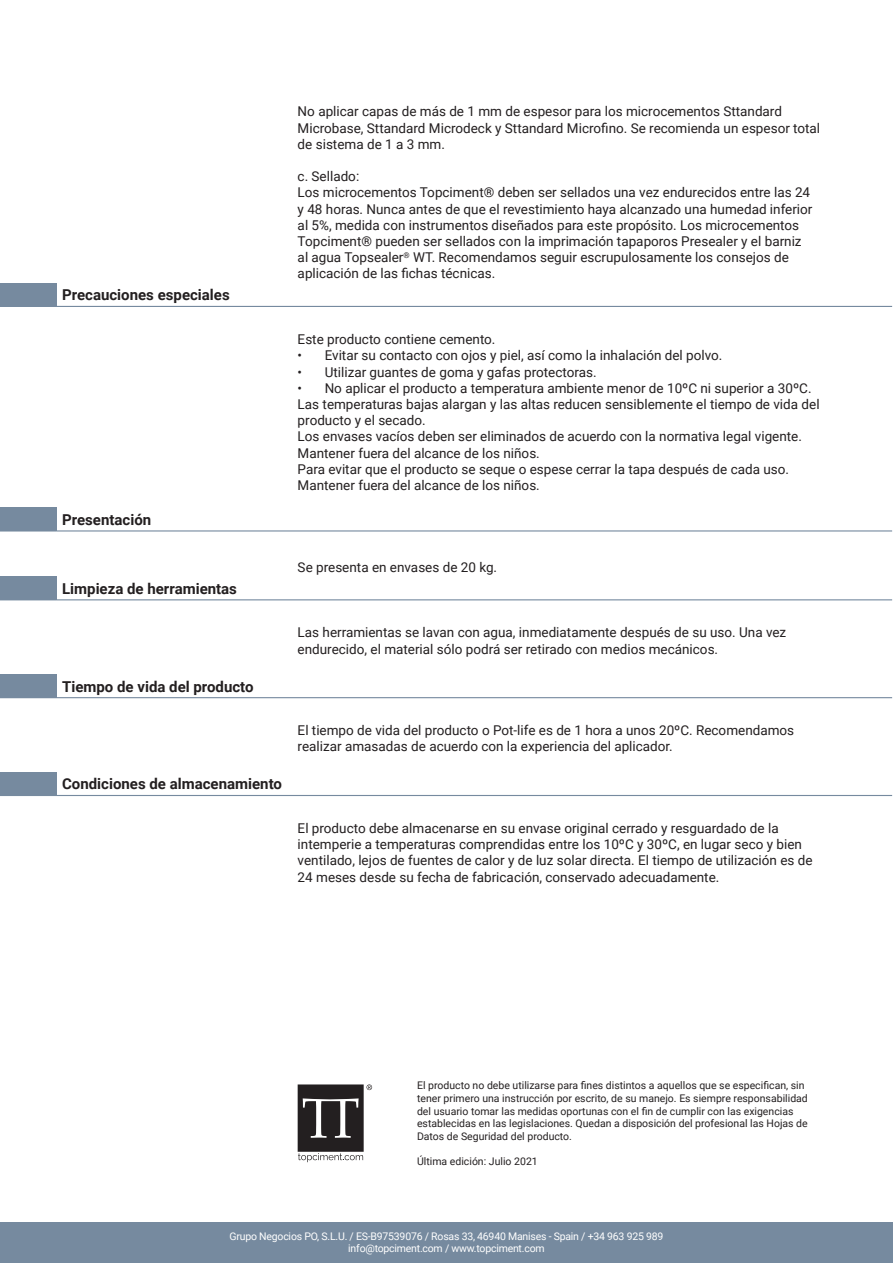
<style>
.page{position:relative;width:893px;height:1263px;background:#fff}
.page>*{position:absolute;margin:0;border:0;box-sizing:border-box;transform-origin:0 0}
.t1{font:700 15px "Roboto";color:#231f20}
.TEXTO_GROSO{font:13.5px/16.2px "Roboto";color:#231f20}
.t2{font:10.5px/12.6px "Roboto";color:#231f20}
.t3{font:10.5px/12px "Roboto";letter-spacing:-.02em;color:#fff;text-align:center}
</style>
<div class="page">
<div style="left:0;top:1222px;width:893px;height:41px;background:#768a9f"></div>
<div style="left:0;top:283px;width:56px;height:23px;background:#768a9f"></div>
<hr style="left:0;top:306px;width:56px;height:1px;background:#768a9f">
<hr style="left:56px;top:306px;width:836px;height:1px;background:#768a9f">
<div style="left:0;top:508px;width:56px;height:23px;background:#768a9f"></div>
<hr style="left:56px;top:530px;width:836px;height:1px;background:#768a9f">
<div style="left:0;top:577px;width:56px;height:23px;background:#768a9f"></div>
<hr style="left:56px;top:599px;width:836px;height:1px;background:#768a9f">
<div style="left:0;top:674px;width:56px;height:24px;background:#768a9f"></div>
<hr style="left:56px;top:697px;width:836px;height:1px;background:#768a9f">
<div style="left:0;top:772px;width:56px;height:23px;background:#768a9f"></div>
<hr style="left:0;top:795px;width:56px;height:1px;background:#768a9f">
<hr style="left:56px;top:795px;width:836px;height:1px;background:#768a9f">
<svg style="left:298px;top:1084px;width:74px;height:78px"></svg>
<h3 class="t1" style="left:62px;top:285px;width:169px">Precauciones especiales</h3>
<h3 class="t1" style="left:62px;top:509px;width:91px">Presentación</h3>
<h3 class="t1" style="left:62px;top:578px;width:176px">Limpieza de herramientas</h3>
<h3 class="t1" style="left:62px;top:676px;width:193px">Tiempo de vida del producto</h3>
<h3 class="t1" style="left:62px;top:774px;width:221px">Condiciones de almacenamiento</h3>
<p class="TEXTO_GROSO" style="left:298px;top:103px;width:524px">No aplicar capas de más de 1 mm de espesor para los microcementos Sttandard<br>Microbase, Sttandard Microdeck y Sttandard Microfino. Se recomienda un espesor total de sistema de 1 a 3 mm.</p>
<p class="TEXTO_GROSO" style="left:298px;top:168px;width:63px">c. Sellado:</p>
<p class="TEXTO_GROSO" style="left:298px;top:184px;width:516px">Los microcementos Topciment® deben ser sellados una vez endurecidos entre las 24 y 48 horas. Nunca antes de que el revestimiento haya alcanzado una humedad inferior al 5%, medida con instrumentos diseñados para este propósito. Los microcementos Topciment® pueden ser sellados con la imprimación tapaporos Presealer y el barniz al agua Topsealer<sup>®</sup> WT. Recomendamos seguir escrupulosamente los consejos de aplicación de las fichas técnicas.</p>
<p class="TEXTO_GROSO" style="left:298px;top:331px;width:199px">Este producto contiene cemento.</p>
<p class="TEXTO_GROSO" style="left:298px;top:347px;width:426px">• Evitar su contacto con ojos y piel, así como la inhalación del polvo.</p>
<p class="TEXTO_GROSO" style="left:298px;top:363px;width:300px">• Utilizar guantes de goma y gafas protectoras.</p>
<p class="TEXTO_GROSO" style="left:298px;top:379px;width:515px">• No aplicar el producto a temperatura ambiente menor de 10ºC ni superior a 30ºC.</p>
<p class="TEXTO_GROSO" style="left:298px;top:396px;width:523px">Las temperaturas bajas alargan y las altas reducen sensiblemente el tiempo de vida del producto y el secado.</p>
<p class="TEXTO_GROSO" style="left:298px;top:428px;width:506px">Los envases vacíos deben ser eliminados de acuerdo con la normativa legal vigente.</p>
<p class="TEXTO_GROSO" style="left:298px;top:444px;width:244px">Mantener fuera del alcance de los niños.</p>
<p class="TEXTO_GROSO" style="left:298px;top:460px;width:493px">Para evitar que el producto se seque o espese cerrar la tapa después de cada uso.</p>
<p class="TEXTO_GROSO" style="left:298px;top:477px;width:244px">Mantener fuera del alcance de los niños.</p>
<p class="TEXTO_GROSO" style="left:298px;top:558px;width:201px">Se presenta en envases de 20 kg.</p>
<p class="TEXTO_GROSO" style="left:298px;top:624px;width:490px">Las herramientas se lavan con agua, inmediatamente después de su uso. Una vez endurecido, el material sólo podrá ser retirado con medios mecánicos.</p>
<p class="TEXTO_GROSO" style="left:298px;top:722px;width:498px">El tiempo de vida del producto o Pot-life es de 1 hora a unos 20ºC. Recomendamos realizar amasadas de acuerdo con la experiencia del aplicador.</p>
<p class="TEXTO_GROSO" style="left:298px;top:819px;width:516px">El producto debe almacenarse en su envase original cerrado y resguardado de la intemperie a temperaturas comprendidas entre los 10ºC y 30ºC, en lugar seco y bien ventilado, lejos de fuentes de calor y de luz solar directa. El tiempo de utilización es de</p>
<p class="TEXTO_GROSO" style="left:298px;top:868px;width:423px">24 meses desde su fecha de fabricación, conservado adecuadamente.</p>
<p class="t2" style="left:417px;top:1079px;width:392px">El producto no debe utilizarse para fines distintos a aquellos que se especifican, sin tener primero una instrucción por escrito, de su manejo. Es siempre responsabilidad del usuario tomar las medidas oportunas con el fin de cumplir con las exigencias establecidas en las legislaciones. Quedan a disposición del profesional las Hojas de Datos de Seguridad del producto.</p>
<p class="t2" style="left:417px;top:1155px;width:122px">Última edición: Julio 2021</p>
<p class="t3" style="left:230px;top:1230px;width:435px">Grupo Negocios PO, S.L.U. / ES-B97539076 / Rosas 33, 46940 Manises - Spain / +34 963 925 989 info@topciment.com / www.topciment.com</p>
</div>
